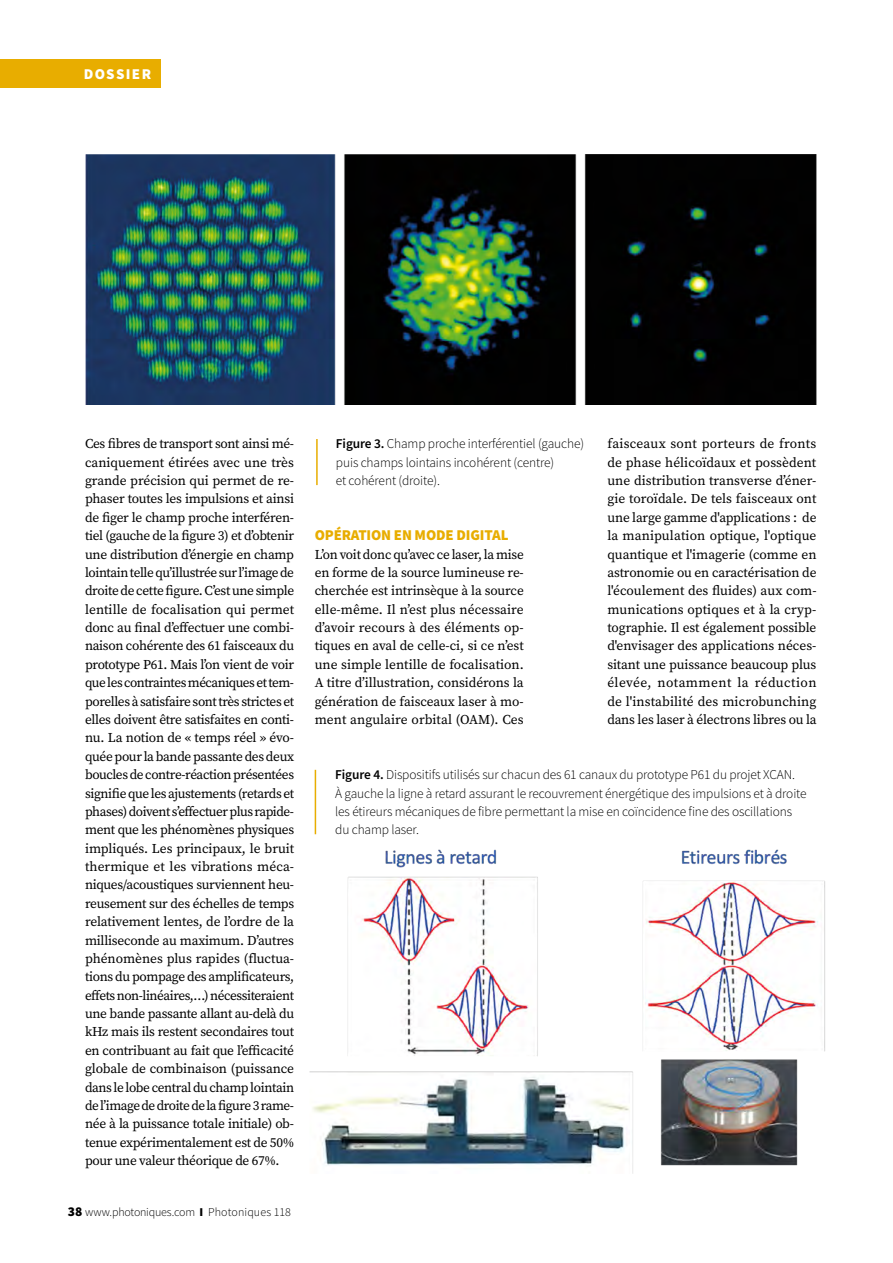
<style>
.page{position:relative;width:893px;height:1263px;background:#fff}
.page>*{position:absolute;margin:0;border:0;box-sizing:border-box;transform-origin:0 0}
.t1{font:900 15px "Source Sans Pro";letter-spacing:-.01em;color:#e8ad00}
.t2{font:900 15px "Source Sans Pro";letter-spacing:.09em;color:#fff}
.t3{font:13.5px/18.3px "Source Serif Pro";letter-spacing:-.01em;color:#000;text-align:justify}
.t4{font:300 13.5px/18.3px "Source Sans Pro";letter-spacing:-.01em;color:#000}
.t5{font:300 12px "Source Sans Pro";color:#000}
.s1{font-weight:900;font-size:13.5px}
.s2{font-weight:900}
.s3{font-weight:600}
</style>
<div class="page">
<div style="left:0;top:60px;width:161px;height:28px;background:#e8ad00"></div>
<img style="left:310px;top:849px;width:515px;height:324px">
<img style="left:85px;top:154px;width:731px;height:251px">
<hr style="left:315px;top:770px;width:1px;height:64px;background:#e8ad00">
<hr style="left:316px;top:439px;width:2px;height:46px;background:#e8ad00">
<p class="t2" style="left:84px;top:64px;width:69px">DOSSIER</p>
<p class="t3" style="left:85px;top:435px;width:211px">Ces fibres de transport sont ainsi mé&shy;caniquement étirées avec une très grande précision qui permet de re&shy;phaser toutes les impulsions et ainsi de figer le champ proche interféren&shy;tiel (gauche de la figure 3) et d’obtenir une distribution d’énergie en champ lointain telle qu’illustrée sur l’image de droite de cette figure. C’est une simple lentille de focalisation qui permet donc au final d’effectuer une combi&shy;naison cohérente des 61 faisceaux du prototype P61. Mais l’on vient de voir que les contraintes mécaniques et tem&shy;porelles à satisfaire sont très strictes et elles doivent être satisfaites en conti&shy;nu. La notion de « temps réel » évo&shy;quée pour la bande passante des deux boucles de contre-réaction présentées signifie que les ajustements (retards et phases) doivent s’effectuer plus rapide&shy;ment que les phénomènes physiques impliqués. Les principaux, le bruit thermique et les vibrations méca&shy;niques/acoustiques surviennent heu&shy;reusement sur des échelles de temps relativement lentes, de l’ordre de la milliseconde au maximum. D’autres phénomènes plus rapides (fluctua&shy;tions du pompage des amplificateurs, effets non-linéaires,…) nécessiteraient une bande passante allant au-delà du kHz mais ils restent secondaires tout en contribuant au fait que l’efficacité globale de combinaison (puissance dans le lobe central du champ lointain de l’image de droite de la figure 3 rame&shy;née à la puissance totale initiale) ob&shy;tenue expérimentalement est de 50% pour une valeur théorique de 67%.</p>
<p class="t5" style="left:68px;top:1205px;width:225px"><span class="s1">38</span> www.photoniques.com <span class="s2">I</span> Photoniques 118</p>
<p class="t4" style="left:336px;top:435px;width:250px"><span class="s3">Figure 3.</span> Champ proche interférentiel (gauche) puis champs lointains incohérent (centre)<br>et cohérent (droite).</p>
<p class="t1" style="left:315px;top:525px;width:195px">OPÉRATION EN MODE DIGITAL</p>
<p class="t3" style="left:315px;top:545px;width:211px">L’on voit donc qu’avec ce laser, la mise en forme de la source lumineuse re&shy;cherchée est intrinsèque à la source elle-même. Il n’est plus nécessaire d’avoir recours à des éléments op&shy;tiques en aval de celle-ci, si ce n’est une simple lentille de focalisation.<br>A titre d’illustration, considérons la génération de faisceaux laser à mo&shy;ment angulaire orbital (OAM). Ces</p>
<p class="t3" style="left:607px;top:435px;width:211px">faisceaux sont porteurs de fronts de phase hélicoïdaux et possèdent une distribution transverse d’éner&shy;gie toroïdale. De tels faisceaux ont une large gamme d'applications : de la manipulation optique, l'optique quantique et l'imagerie (comme en astronomie ou en caractérisation de l'écoulement des fluides) aux com&shy;munications optiques et à la cryp&shy;tographie. Il est également possible d'envisager des applications néces&shy;sitant une puissance beaucoup plus élevée, notamment la réduction de l'instabilité des microbunching dans les laser à électrons libres ou la</p>
<p class="t4" style="left:335px;top:765px;width:473px"><span class="s3">Figure 4.</span> Dispositifs utilisés sur chacun des 61 canaux du prototype P61 du projet XCAN.<br>À gauche la ligne à retard assurant le recouvrement énergétique des impulsions et à droite les étireurs mécaniques de fibre permettant la mise en coïncidence fine des oscillations du champ laser.</p>
</div>
